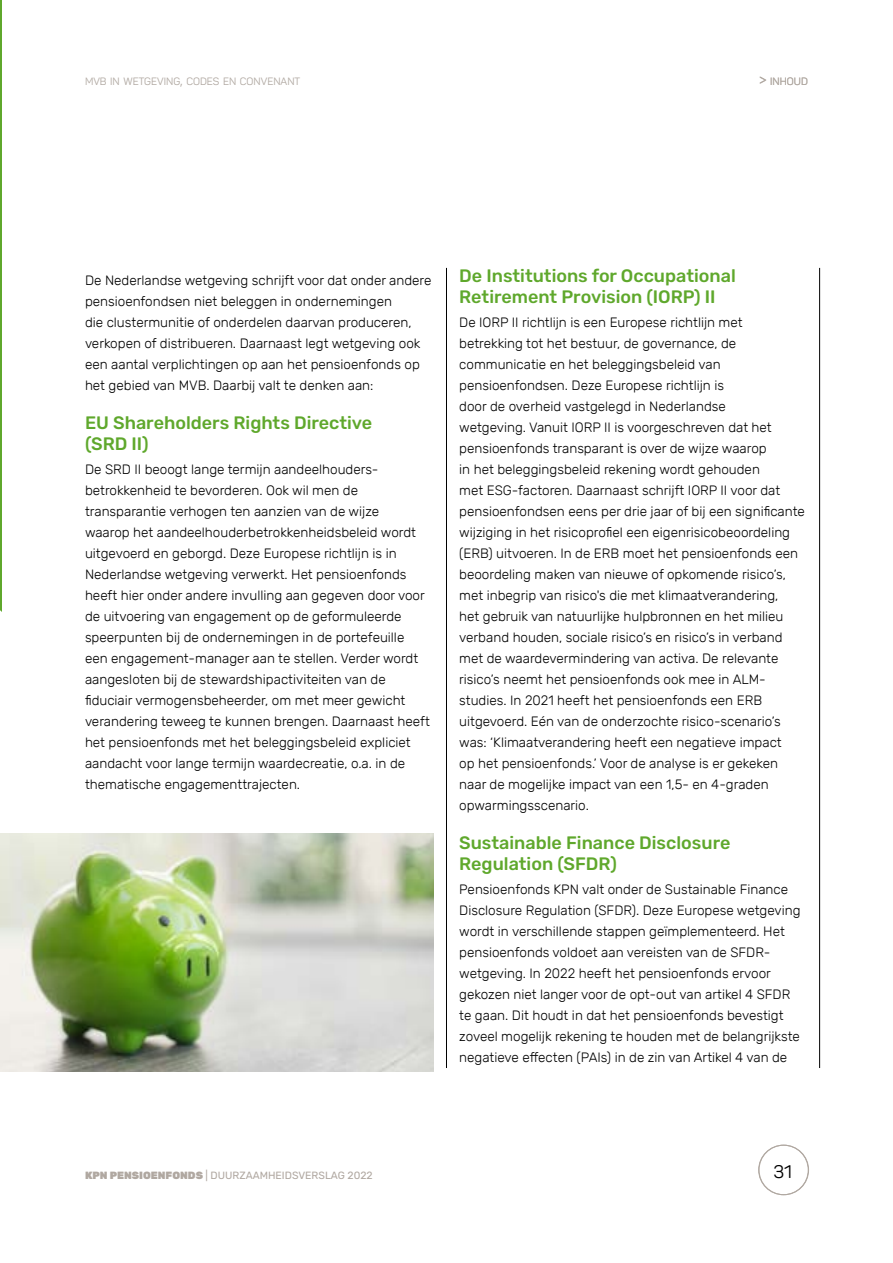
<style>
.page{position:relative;width:893px;height:1263px;background:#fff}
.page>*{position:absolute;margin:0;border:0;box-sizing:border-box;transform-origin:0 0}
.t1{font:500 18px/21px "Rubik";color:#5fa82c}
.t2{font:18px "Panton";color:#000}
.t3{font:300 13.5px/21px "Rubik";color:#000}
.t4{font:10.5px "Rubik";color:#b0a8a1}
.t5{font:10.5px "Panton";color:#b0a8a1}
.s1{font-size:15px}
.s2{font-weight:900}
</style>
<div class="page">
<hr style="left:0;top:0;width:1px;height:1263px;background:#5fa82c">
<svg style="left:0;top:468px;width:179px;height:795px"></svg>
<div style="left:759px;top:1145px;width:50px;height:50px;border:1px solid #b0a8a1;border-radius:50%"></div>
<hr style="left:446px;top:268px;width:1px;height:800px;background:#000">
<hr style="left:819px;top:268px;width:1px;height:800px;background:#000">
<img style="left:0;top:833px;width:434px;height:238px">
<p class="t5" style="left:85px;top:75px;width:217px">MVB IN WETGEVING<span class="s1">,</span> CODES EN CONVENANT</p>
<p class="t5" style="left:759px;top:75px;width:50px"><span class="s1">&gt;</span> INHOUD</p>
<p class="t3" style="left:85px;top:270px;width:348px">De Nederlandse wetgeving schrijft voor dat onder andere pensioenfondsen niet beleggen in ondernemingen<br>die clustermunitie of onderdelen daarvan produceren, verkopen of distribueren. Daarnaast legt wetgeving ook een aantal verplichtingen op aan het pensioenfonds op het gebied van MVB. Daarbij valt te denken aan:</p>
<h1 class="t1" style="left:85px;top:413px;width:289px">EU Shareholders Rights Directive (SRD II)</h1>
<p class="t3" style="left:85px;top:459px;width:346px">De SRD II beoogt lange termijn aandeelhouders&shy;betrokkenheid te bevorderen. Ook wil men de transparantie verhogen ten aanzien van de wijze<br>waarop het aandeelhouderbetrokkenheidsbeleid wordt uitgevoerd en geborgd. Deze Europese richtlijn is in Nederlandse wetgeving verwerkt. Het pensioenfonds heeft hier onder andere invulling aan gegeven door voor de uitvoering van engagement op de geformuleerde speerpunten bij de ondernemingen in de portefeuille een engagement-manager aan te stellen. Verder wordt aangesloten bij de stewardshipactiviteiten van de fiduciair vermogensbeheerder, om met meer gewicht verandering teweeg te kunnen brengen. Daarnaast heeft het pensioenfonds met het beleggingsbeleid expliciet aandacht voor lange termijn waardecreatie, o.a. in de thematische engagementtrajecten.</p>
<h1 class="t1" style="left:459px;top:266px;width:278px">De Institutions for Occupational<br>Retirement Provision (IORP) II</h1>
<p class="t3" style="left:459px;top:312px;width:347px">De IORP II richtlijn is een Europese richtlijn met betrekking tot het bestuur, de governance, de communicatie en het beleggingsbeleid van pensioenfondsen. Deze Europese richtlijn is<br>door de overheid vastgelegd in Nederlandse<br>wetgeving. Vanuit IORP II is voorgeschreven dat het pensioenfonds transparant is over de wijze waarop<br>in het beleggingsbeleid rekening wordt gehouden<br>met ESG-factoren. Daarnaast schrijft IORP II voor dat pensioenfondsen eens per drie jaar of bij een significante wijziging in het risicoprofiel een eigenrisicobeoordeling (ERB) uitvoeren. In de ERB moet het pensioenfonds een beoordeling maken van nieuwe of opkomende risico’s, met inbegrip van risico's die met klimaatverandering,<br>het gebruik van natuurlijke hulpbronnen en het milieu verband houden, sociale risico’s en risico’s in verband met de waardevermindering van activa. De relevante risico’s neemt het pensioenfonds ook mee in ALM&shy;studies. In 2021 heeft het pensioenfonds een ERB uitgevoerd. Eén van de onderzochte risico-scenario’s was: ‘Klimaatverandering heeft een negatieve impact<br>op het pensioenfonds.’ Voor de analyse is er gekeken naar de mogelijke impact van een 1,5- en 4-graden opwarmingsscenario.</p>
<h1 class="t1" style="left:459px;top:833px;width:273px">Sustainable Finance Disclosure<br>Regulation (SFDR)</h1>
<p class="t3" style="left:459px;top:879px;width:343px">Pensioenfonds KPN valt onder de Sustainable Finance Disclosure Regulation (SFDR). Deze Europese wetgeving wordt in verschillende stappen geïmplementeerd. Het pensioenfonds voldoet aan vereisten van de SFDR&shy;wetgeving. In 2022 heeft het pensioenfonds ervoor gekozen niet langer voor de opt-out van artikel 4 SFDR te gaan. Dit houdt in dat het pensioenfonds bevestigt zoveel mogelijk rekening te houden met de belangrijkste negatieve effecten (PAIs) in de zin van Artikel 4 van de</p>
<p class="t4" style="left:85px;top:1170px;width:289px"><span class="s2">KPN PENSIOENFONDS</span> | DUURZAAMHEIDSVERSLAG 2022</p>
<h1 class="t2" style="left:773px;top:1161px;width:20px">31</h1>
</div>
